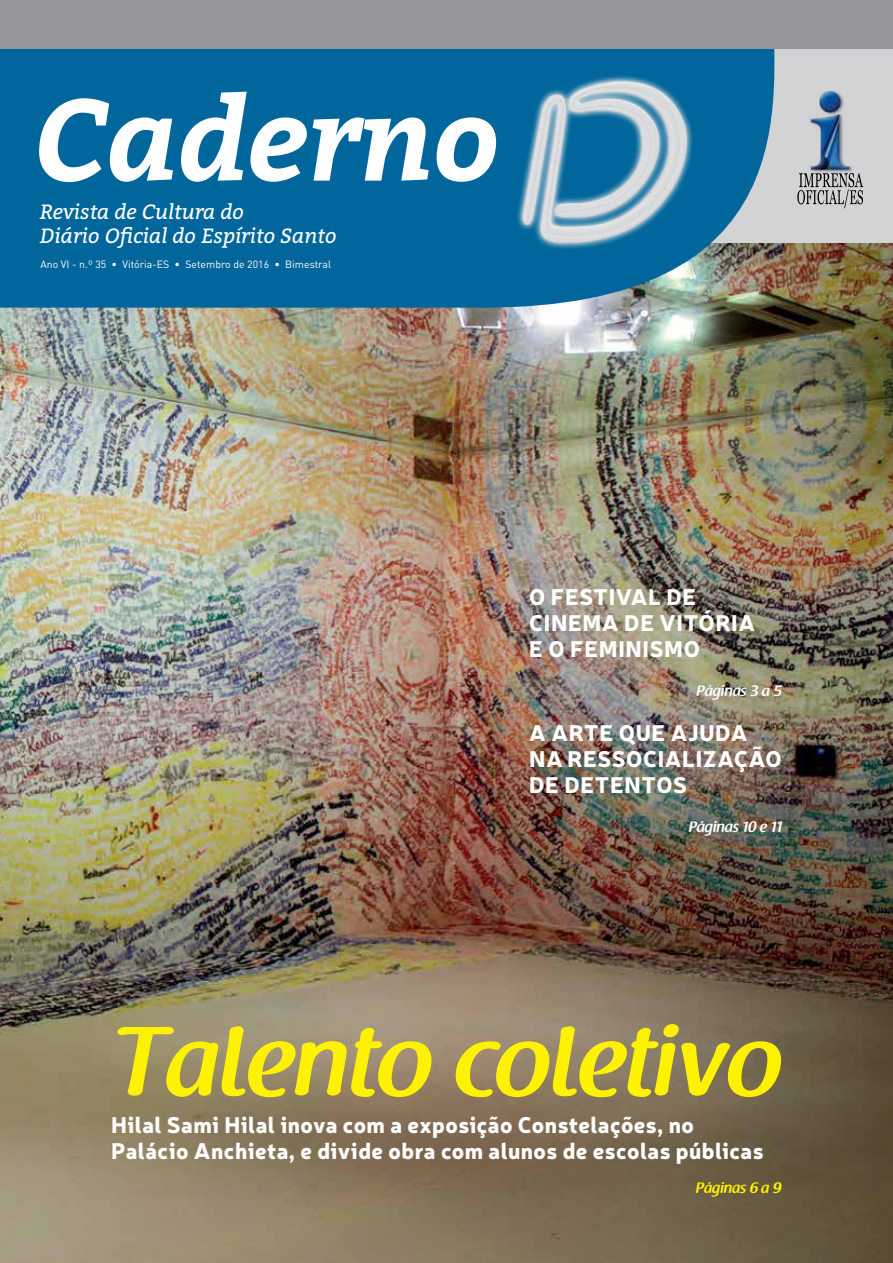
<style>
.page{position:relative;width:893px;height:1263px;background:#fff}
.page>*{position:absolute;margin:0;border:0;box-sizing:border-box;transform-origin:0 0}
.t1{font:italic 700 114.75px "Bitter";color:#fff}
.t2{font:600 97.65px "Raspoutine";color:#fff200}
.t3{font:900 22.35px/26.1px "Neris";letter-spacing:.02em;color:#fff}
.t4{font:italic 20.55px/24.8px "Bitter";color:#fff}
.t5{font:600 15px "Raspoutine";color:#fff}
.t6{font:600 15px "Raspoutine";color:#fff200}
.t7{font:10.5px "DIN";color:#fff}
</style>
<div class="page">
<img style="left:0;top:242px;width:893px;height:1021px">
<div style="left:0;top:0;width:893px;height:242px;background:#d1d3d4"></div>
<svg style="left:0;top:49px;width:808px;height:259px;background:#126d9b"></svg>
<div style="left:0;top:0;width:893px;height:49px;background:#939598"></div>
<img style="left:797px;top:90px;width:56px;height:83px">
<svg style="left:797px;top:173px;width:66px;height:35px"></svg>
<img style="left:515px;top:71px;width:179px;height:186px">
<p class="t1" style="left:33px;top:52px;width:468px">Caderno</p>
<p class="t4" style="left:40px;top:198px;width:298px">Revista de Cultura do<br>Diário Oficial do Espírito Santo</p>
<p class="t7" style="left:40px;top:258px;width:292px">Ano VI - n.º 35 • Vitória-ES • Setembro de 2016 • Bimestral</p>
<p class="t3" style="left:529px;top:582px;width:223px">O Festival de<br>Cinema de Vitória e o feminismo</p>
<p class="t5" style="left:697px;top:682px;width:87px">Páginas 3 a 5</p>
<p class="t3" style="left:529px;top:718px;width:215px">A arte que ajuda na ressoc</p>
<p class="t3" style="left:529px;top:744px;width:250px;text-indent:129px">ialização de detentos</p>
<p class="t5" style="left:689px;top:819px;width:95px">Páginas 10 e 11</p>
<p class="t2" style="left:111px;top:1007px;width:672px">Talento coletivo</p>
<p class="t3" style="left:111px;top:1111px;width:654px">Hilal Sami Hilal inova com a exposição Constelações, no<br>Palácio Anchieta, e divide obra com alunos de escolas públicas</p>
<p class="t6" style="left:696px;top:1179px;width:87px">Páginas 6 a 9</p>
</div>
